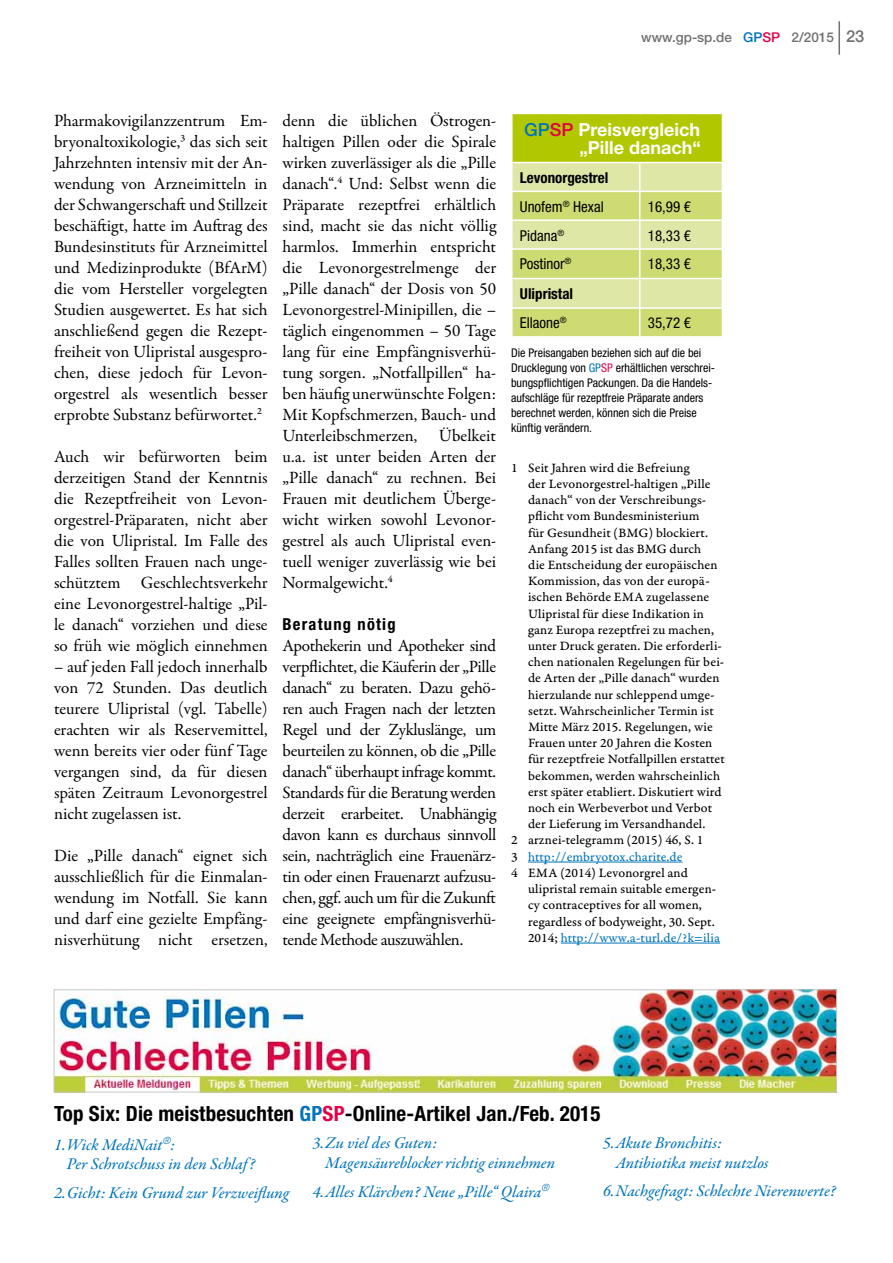
<style>
.page{position:relative;width:893px;height:1263px;background:#fff}
.page>*{position:absolute;margin:0;border:0;box-sizing:border-box;transform-origin:0 0}
.t1{font:700 condensed 21px "Helvetica Neue LT";letter-spacing:.01em;color:#000}
.t2{font:700 18px/18px "Helvetica Neue LT";color:#fff;text-align:right}
.t3{font:17.25px/21px "Garamond Premr Pro";letter-spacing:-.005em;color:#000;text-align:justify}
.t4{font:16.5px/19.8px "Garamond Premr Pro Med It";letter-spacing:-.005em;color:#0074bb}
.t5{font:700 condensed 16.5px "Helvetica Neue LT";color:#000}
.t6{font:700 condensed 15px/29px "Helvetica Neue LT";color:#000}
.t7{font:condensed 15px "Helvetica Neue LT";color:#000}
.t8{font:13.5px "Garamond Premr Pro Capt";letter-spacing:.005em;color:#000}
.t9{font:13.5px "Garamond Premr Pro Capt";color:#0074bb}
.t10{font:500 13.5px "Helvetica Neue LT";color:#707172}
.t11{font:condensed 12px/15px "Helvetica Neue LT";color:#000}
.s1{color:#0074bb}
.s2{color:#e30045}
.s3{font-size:16.5px}
.s4{font-weight:500;color:#0074bb}
.s5{font-weight:500;color:#e30045}
.s6{font-weight:400}
.s7{color:#000}
</style>
<div class="page">
<hr style="left:838px;top:21px;width:2px;height:34px;background:#707172">
<img style="left:56px;top:992px;width:779px;height:98px">
<div style="left:54px;top:990px;width:783px;height:102px;border:1px solid #c6c7c8"></div>
<hr style="left:528px;top:862px;width:155px;height:1px;background:#0074bb">
<hr style="left:561px;top:943px;width:159px;height:1px;background:#0074bb">
<div style="left:512px;top:113px;width:210px;height:50px;background:#b1c800"></div>
<svg style="left:512px;top:113px;width:210px;height:1px"></svg>
<hr style="left:511px;top:114px;width:2px;height:48px;background:#fff">
<hr style="left:511px;top:162px;width:129px;height:1px;background:#fff">
<hr style="left:640px;top:162px;width:83px;height:1px;background:#fff">
<svg style="left:512px;top:163px;width:211px;height:173px;background:#d8e293"></svg>
<p class="t10" style="left:641px;top:29px;width:225px">www.gp-sp.de <span class="s1">GP</span><span class="s2">SP</span> 2/2015 <span class="s3">23</span></p>
<p class="t3" style="left:54px;top:110px;width:215px">Pharmakovigilanzzentrum Em&shy;bryonaltoxikologie,<sup>3</sup> das sich seit Jahrzehnten intensiv mit der An&shy;wendung von Arzneimitteln in der Schwangerschaft und Stillzeit beschäftigt, hatte im Auftrag des Bundesinstituts für Arzneimittel und Medizinprodukte (BfArM) die vom Hersteller vorgelegten Studien ausgewertet. Es hat sich anschließend gegen die Rezept&shy;freiheit von Ulipristal ausgespro&shy;chen, diese jedoch für Levon&shy;orgestrel als wesentlich besser erprobte Substanz befürwortet.<sup>2</sup></p>
<p class="t3" style="left:54px;top:446px;width:215px">Auch wir befürworten beim derzeitigen Stand der Kenntnis die Rezeptfreiheit von Levon&shy;orgestrel-Präparaten, nicht aber die von Ulipristal. Im Falle des Falles sollten Frauen nach unge&shy;schütztem Geschlechtsverkehr eine Levonorgestrel-haltige „Pil&shy;le danach“ vorziehen und diese so früh wie möglich einnehmen</p>
<p class="t3" style="left:54px;top:656px;width:215px">– auf jeden Fall jedoch innerhalb von 72 Stunden. Das deutlich teurere Ulipristal (vgl. Tabelle) erachten wir als Reservemittel, wenn bereits vier oder fünf Tage vergangen sind, da für diesen späten Zeitraum Levonorgestrel nicht zugelassen ist.</p>
<p class="t3" style="left:54px;top:845px;width:215px">Die „Pille danach“ eignet sich ausschließlich für die Einmalan&shy;wendung im Notfall. Sie kann und darf eine gezielte Empfäng&shy;nisverhütung nicht ersetzen,</p>
<p class="t3" style="left:283px;top:110px;width:215px">denn die üblichen Östrogen&shy;haltigen Pillen oder die Spirale wirken zuverlässiger als die „Pille danach“.<sup>4</sup> Und: Selbst wenn die Präparate rezeptfrei erhältlich sind, macht sie das nicht völlig harmlos. Immerhin entspricht die Levonorgestrelmenge der „Pille danach“ der Dosis von 50<br>Levonorgestrel-Minipillen, die – täglich eingenommen – 50 Tage lang für eine Empfängnisverhü&shy;tung sorgen. „Notfallpillen“ ha&shy;ben häufig unerwünschte Folgen:<br>Mit Kopfschmerzen, Bauch- und Unterleibschmerzen, Übelkeit u.a. ist unter beiden Arten der „Pille danach“ zu rechnen. Bei Frauen mit deutlichem Überge&shy;wicht wirken sowohl Levonor&shy;gestrel als auch Ulipristal even&shy;tuell weniger zuverlässig wie bei Normalgewicht.<sup>4</sup></p>
<p class="t5" style="left:283px;top:614px;width:115px">Beratung nötig</p>
<p class="t3" style="left:283px;top:635px;width:215px">Apothekerin und Apotheker sind verpflichtet, die Käuferin der „Pille danach“ zu beraten. Dazu gehö&shy;ren auch Fragen nach der letzten Regel und der Zykluslänge, um beurteilen zu können, ob die „Pille danach“ überhaupt infrage kommt.<br>Standards für die Beratung werden derzeit erarbeitet. Unabhängig davon kann es durchaus sinnvoll sein, nachträglich eine Frauenärz&shy;tin oder einen Frauenarzt aufzusu&shy;chen, ggf. auch um für die Zukunft eine geeignete empfängnisverhü&shy;tende Methode auszuwählen.</p>
<p class="t2" style="left:524px;top:120px;width:178px"><span class="s4">GP</span><span class="s5">SP</span> Preisvergleich „Pille danach“</p>
<p class="t6" style="left:520px;top:163px;width:90px">Levonorgestrel<br><span class="s6">Unofem</span><sup>®</sup> <span class="s6">Hexal</span></p>
<p class="t7" style="left:648px;top:198px;width:45px">16,99 €</p>
<p class="t7" style="left:520px;top:227px;width:46px">Pidana<sup>®</sup></p>
<p class="t7" style="left:648px;top:227px;width:45px">18,33 €</p>
<p class="t7" style="left:520px;top:255px;width:53px">Postinor<sup>®</sup></p>
<p class="t7" style="left:648px;top:255px;width:45px">18,33 €</p>
<p class="t6" style="left:520px;top:278px;width:55px;line-height:29.7px">Ulipristal<br><span class="s6">Ellaone</span><sup>®</sup></p>
<p class="t7" style="left:648px;top:314px;width:45px">35,72 €</p>
<p class="t11" style="left:511px;top:345px;width:206px">Die Preisangaben beziehen sich auf die bei Drucklegung von <span class="s1">GP</span><span class="s2">SP</span> erhältlichen verschrei&shy;bungspflichtigen Packungen. Da die Handels&shy;aufschläge für rezeptfreie Präparate anders berechnet werden, können sich die Preise künftig verändern.</p>
<p class="t8" style="left:511px;top:460px;width:180px">1 Seit Jahren wird die Befreiung</p>
<p class="t8" style="left:528px;top:476px;width:184px">der Levonorgestrel-haltigen „Pille</p>
<p class="t8" style="left:528px;top:492px;width:180px">danach“ von der Verschreibungs-</p>
<p class="t8" style="left:528px;top:508px;width:173px">pflicht vom Bundesministerium</p>
<p class="t8" style="left:528px;top:525px;width:182px">für Gesundheit (BMG) blockiert.</p>
<p class="t8" style="left:528px;top:541px;width:175px">Anfang 2015 ist das BMG durch</p>
<p class="t8" style="left:528px;top:557px;width:191px">die Entscheidung der europäischen</p>
<p class="t8" style="left:528px;top:573px;width:183px">Kommission, das von der europä-</p>
<p class="t8" style="left:528px;top:589px;width:183px">ischen Behörde EMA zugelassene</p>
<p class="t8" style="left:528px;top:606px;width:177px">Ulipristal für diese Indikation in</p>
<p class="t8" style="left:528px;top:622px;width:188px">ganz Europa rezeptfrei zu machen,</p>
<p class="t8" style="left:528px;top:638px;width:195px">unter Druck geraten. Die erforderli-</p>
<p class="t8" style="left:528px;top:654px;width:198px">chen nationalen Regelungen für bei-</p>
<p class="t8" style="left:528px;top:670px;width:193px">de Arten der „Pille danach“ wurden</p>
<p class="t8" style="left:528px;top:687px;width:188px">hierzulande nur schleppend umge-</p>
<p class="t8" style="left:528px;top:703px;width:187px">setzt. Wahrscheinlicher Termin ist</p>
<p class="t8" style="left:528px;top:719px;width:186px">Mitte März 2015. Regelungen, wie</p>
<p class="t8" style="left:528px;top:735px;width:186px">Frauen unter 20 Jahren die Kosten</p>
<p class="t8" style="left:528px;top:751px;width:198px">für rezeptfreie Notfallpillen erstattet</p>
<p class="t8" style="left:528px;top:768px;width:194px">bekommen, werden wahrscheinlich</p>
<p class="t8" style="left:528px;top:784px;width:195px">erst später etabliert. Diskutiert wird</p>
<p class="t8" style="left:528px;top:800px;width:185px">noch ein Werbeverbot und Verbot</p>
<p class="t8" style="left:528px;top:816px;width:179px">der Lieferung im Versandhandel.</p>
<p class="t8" style="left:511px;top:832px;width:194px">2 arznei-telegramm (2015) 46, S. 1</p>
<p class="t9" style="left:511px;top:849px;width:173px"><span class="s7">3</span> http://embryotox.charite.de</p>
<p class="t8" style="left:511px;top:865px;width:178px">4 EMA (2014) Levonorgrel and</p>
<p class="t8" style="left:528px;top:881px;width:190px">ulipristal remain suitable emergen-</p>
<p class="t8" style="left:528px;top:897px;width:175px">cy contraceptives for all women,</p>
<p class="t8" style="left:528px;top:913px;width:188px">regardless of bodyweight, 30. Sept.</p>
<p class="t9" style="left:528px;top:930px;width:194px"><span class="s7">2014;</span> http://www.a-turl.de/?k=ilia</p>
<p class="t1" style="left:54px;top:1100px;width:548px">Top Six: Die meistbesuchten <span class="s1">GP</span><span class="s2">SP</span>-Online-Artikel Jan./Feb. 2015</p>
<p class="t4" style="left:67px;top:1135px;width:190px;text-indent:-13px">1.Wick MediNait<sup>®</sup>:<br>Per Schrotschuss in den Schlaf ?</p>
<p class="t4" style="left:54px;top:1183px;width:237px">2.Gicht: Kein Grund zur Verzweiflung</p>
<p class="t4" style="left:325px;top:1133px;width:231px;text-indent:-13px">3.Zu viel des Guten:<br>Magensäureblocker richtig einnehmen</p>
<p class="t4" style="left:313px;top:1183px;width:238px">4.Alles Klärchen? Neue „Pille“ Qlaira<sup>®</sup></p>
<p class="t4" style="left:615px;top:1133px;width:155px;text-indent:-13px">5.Akute Bronchitis:<br>Antibiotika meist nutzlos</p>
<p class="t4" style="left:603px;top:1182px;width:235px">6.Nachgefragt: Schlechte Nierenwerte?</p>
</div>
